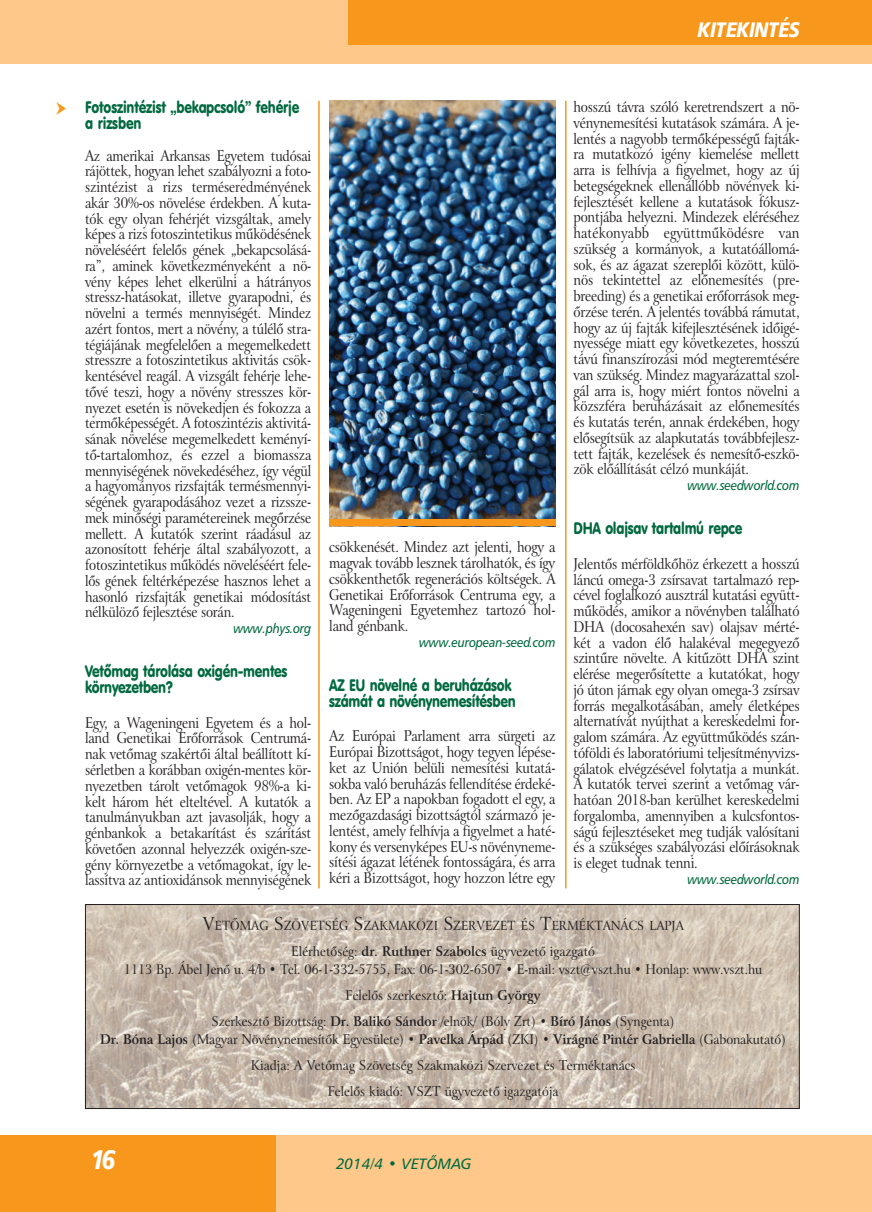
<style>
.page{position:relative;width:872px;height:1212px;background:#fff}
.page>*{position:absolute;margin:0;border:0;box-sizing:border-box;transform-origin:0 0}
.t1{font:italic 27px "Humanist 777 Blk PFL";color:#fff;scale:.85 1}
.t2{font:italic 21px "Humanist 777 Blk PFL";color:#fff;scale:.85 1}
.t3{font:16.5px/15.8px "VAG Rd PFL";letter-spacing:-.02em;color:#00693f;scale:.82 1}
.t4{font:15px/15.8px "Arrus PFL";letter-spacing:-.02em;color:#231f20;text-align:justify;scale:.85 1}
.t5{font:15px/15.8px "Arrus PFL";letter-spacing:-.02em;color:#231f20;text-align:justify;scale:.84 1}
.t6{font:italic 15px "Humanist 777 PFL";color:#00693f}
.t7{font:13.5px/26px "Arrus PFL";color:#231f20;text-align:center;scale:.9 1}
.t8{font:italic 13.5px "Humanist 777 PFL";letter-spacing:-.02em;color:#00693f;scale:.9 1}
.t9{font:12.6px "Arrus PFL";color:#231f20;scale:.9 1}
.s1{font-size:18px}
.s2{font-weight:700}
</style>
<div class="page">
<div style="left:0;top:0;width:872px;height:64px;background:#fdc889"></div>
<div style="left:349px;top:0;width:523px;height:45px;background:#f7981d"></div>
<div style="left:0;top:1135px;width:276px;height:77px;background:#f7981d"></div>
<div style="left:276px;top:1135px;width:596px;height:77px;background:#fdc889"></div>
<img style="left:87px;top:906px;width:710px;height:201px">
<div style="left:85px;top:904px;width:714px;height:205px;border:1px solid #231f20"></div>
<hr style="left:318px;top:101px;width:2px;height:787px;background:#f7981d">
<hr style="left:565px;top:101px;width:1px;height:787px;background:#f7981d">
<img style="left:329px;top:101px;width:226px;height:419px">
<div style="left:329px;top:520px;width:226px;height:6px;background:#f7981d"></div>
<h2 class="t2" style="left:698px;top:16px;width:121px">KITEKINTÉS</h2>
<p class="t3" style="left:85px;top:99px;width:263px">Fotoszintézist „bekapcsoló” fehérje a rizsben</p>
<p class="t5" style="left:85px;top:148px;width:271px">Az amerikai Arkansas Egyetem tudósai rájöttek, hogyan lehet szabályozni a foto&shy;szintézist a rizs terméseredményének akár 30%-os növelése érdekben. A kuta&shy;tók egy olyan fehérjét vizsgáltak, amely képes a rizs fotoszintetikus működésének növeléséért felelős gének „bekapcsolásá&shy;ra”, aminek következményeként a nö&shy;vény képes lehet elkerülni a hátrányos stressz-hatásokat, illetve gyarapodni, és növelni a termés mennyiségét. Mindez azért fontos, mert a növény, a túlélő stra&shy;tégiájának megfelelően a megemelkedett stresszre a fotoszintetikus aktivitás csök&shy;kentésével reagál. A vizsgált fehérje lehe&shy;tővé teszi, hogy a növény stresszes kör&shy;nyezet esetén is növekedjen és fokozza a termőképességét. A fotoszintézis aktivitá&shy;sának növelése megemelkedett keményí&shy;tő-tartalomhoz, és ezzel a biomassza mennyiségének növekedéséhez, így végül a hagyományos rizsfajták termésmennyi&shy;ségének gyarapodásához vezet a rizssze&shy;mek minőségi paramétereinek megőrzése mellett. A kutatók szerint ráadásul az azonosított fehérje által szabályozott, a fotoszintetikus működés növeléséért fele&shy;lős gének feltérképezése hasznos lehet a hasonló rizsfajták genetikai módosítást nélkülöző fejlesztése során.</p>
<p class="t8" style="left:233px;top:620px;width:88px">www.phys.org</p>
<p class="t3" style="left:85px;top:663px;width:248px">Vetőmag tárolása oxigén-mentes környezetben?</p>
<p class="t4" style="left:85px;top:715px;width:268px">Egy, a Wageningeni Egyetem és a hol&shy;land Genetikai Erőforrások Centrumá&shy;nak vetőmag szakértői által beállított kí&shy;sérletben a korábban oxigén-mentes kör&shy;nyezetben tárolt vetőmagok 98%-a ki&shy;kelt három hét elteltével. A kutatók a tanulmányukban azt javasolják, hogy a génbankok a betakarítást és szárítást követően azonnal helyezzék oxigén-sze&shy;gény környezetbe a vetőmagokat, így le&shy;lassítva az antioxidánsok mennyiségének</p>
<p class="t4" style="left:329px;top:539px;width:268px">csökkenését. Mindez azt jelenti, hogy a magvak tovább lesznek tárolhatók, és így csökkenthetők regenerációs költségek. A Genetikai Erőforrások Centruma egy, a Wageningeni Egyetemhez tartozó hol&shy;land génbank.</p>
<p class="t8" style="left:419px;top:634px;width:153px">www.european-seed.com</p>
<p class="t3" style="left:329px;top:677px;width:229px">AZ EU növelné a beruházások számát a növénynemesítésben</p>
<p class="t4" style="left:329px;top:728px;width:268px">Az Európai Parlament arra sürgeti az Európai Bizottságot, hogy tegyen lépése&shy;ket az Unión belüli nemesítési kutatá&shy;sokba való beruházás fellendítése érdeké&shy;ben. Az EP a napokban fogadott el egy, a mezőgazdasági bizottságtól származó je&shy;lentést, amely felhívja a figyelmet a haté&shy;kony és versenyképes EU-s növényneme&shy;sítési ágazat létének fontosságára, és arra kéri a Bizottságot, hogy hozzon létre egy</p>
<p class="t4" style="left:573px;top:99px;width:268px">hosszú távra szóló keretrendszert a nö&shy;vénynemesítési kutatások számára. A je&shy;lentés a nagyobb termőképességű fajták&shy;ra mutatkozó igény kiemelése mellett arra is felhívja a figyelmet, hogy az új betegségeknek ellenállóbb növények ki&shy;fejlesztését kellene a kutatások fókusz&shy;pontjába helyezni. Mindezek eléréséhez hatékonyabb együttműködésre van szükség a kormányok, a kutatóállomá&shy;sok, és az ágazat szereplői között, külö&shy;nös tekintettel az előnemesítés (pre&shy;breeding) és a genetikai erőforrások meg&shy;őrzése terén. A jelentés továbbá rámutat, hogy az új fajták kifejlesztésének időigé&shy;nyessége miatt egy következetes, hosszú távú finanszírozási mód megteremtésére van szükség. Mindez magyarázattal szol&shy;gál arra is, hogy miért fontos növelni a közszféra beruházásait az előnemesítés és kutatás terén, annak érdekében, hogy elősegítsük az alapkutatás továbbfejlesz&shy;tett fajták, kezelések és nemesítő-eszkö&shy;zök előállítását célzó munkáját.</p>
<p class="t8" style="left:687px;top:477px;width:126px">www.seedworld.com</p>
<p class="t3" style="left:573px;top:520px;width:207px">DHA olajsav tartalmú repce</p>
<p class="t4" style="left:573px;top:556px;width:268px">Jelentős mérföldkőhöz érkezett a hosszú láncú omega-3 zsírsavat tartalmazó rep&shy;cével foglalkozó ausztrál kutatási együtt&shy;működés, amikor a növényben található DHA (docosahexén sav) olajsav mérté&shy;két a vadon élő halakéval megegyező szintűre növelte. A kitűzött DHA szint elérése megerősítette a kutatókat, hogy jó úton járnak egy olyan omega-3 zsírsav forrás megalkotásában, amely életképes alternatívát nyújthat a kereskedelmi for&shy;galom számára. Az együttműködés szán&shy;tóföldi és laboratóriumi teljesítményvizs&shy;gálatok elvégzésével folytatja a munkát.<br>A kutatók tervei szerint a vetőmag vár&shy;hatóan 2018-ban kerülhet kereskedelmi forgalomba, amennyiben a kulcsfontos&shy;ságú fejlesztéseket meg tudják valósítani és a szükséges szabályozási előírásoknak is eleget tudnak tenni.</p>
<p class="t8" style="left:687px;top:871px;width:126px">www.seedworld.com</p>
<p class="t9" style="left:202px;top:918px;width:536px"><span class="s1">V</span>ETÔMAG <span class="s1">S</span>ZÖVETSÉG <span class="s1">S</span>ZAKMAKÖZI <span class="s1">S</span>ZERVEZET ÉS <span class="s1">T</span>ERMÉKTANÁCS LAPJA</p>
<p class="t7" style="left:124px;top:943px;width:711px;line-height:18px">Elérhetôség: <span class="s2">dr. Ruthner Szabolcs</span> ügyvezetô igazgató<br>1113 Bp. Ábel Jenô u. 4/b • Tel. 06-1-332-5755, Fax: 06-1-302-6507 • E-mail: vszt@vszt.hu • Honlap: www.vszt.hu</p>
<p class="t7" style="left:212px;top:983px;width:516px">Felelôs szerkesztô: <span class="s2">Hajtun György<br></span>Szerkesztô Bizottság: <span class="s2">Dr. Balikó Sándor</span> /elnök/ (Bóly Zrt) • <span class="s2">Bíró János</span> (Syngenta)</p>
<p class="t7" style="left:100px;top:1027px;width:763px"><span class="s2">Dr. Bóna Lajos</span> (Magyar Növénynemesítők Egyesülete) <span class="s2">• Pavelka Árpád</span> (ZKI) • <span class="s2">Virágné Pintér Gabriella</span> (Gabonakutató)<br>Kiadja: A Vetômag Szövetség Szakmaközi Szervezet és Terméktanács<br>Felelôs kiadó: VSZT ügyvezetô igazgatója</p>
<h1 class="t1" style="left:91px;top:1142px;width:31px">16</h1>
<p class="t6" style="left:336px;top:1154px;width:137px">2014/4 • VETÔMAG</p>
</div>
